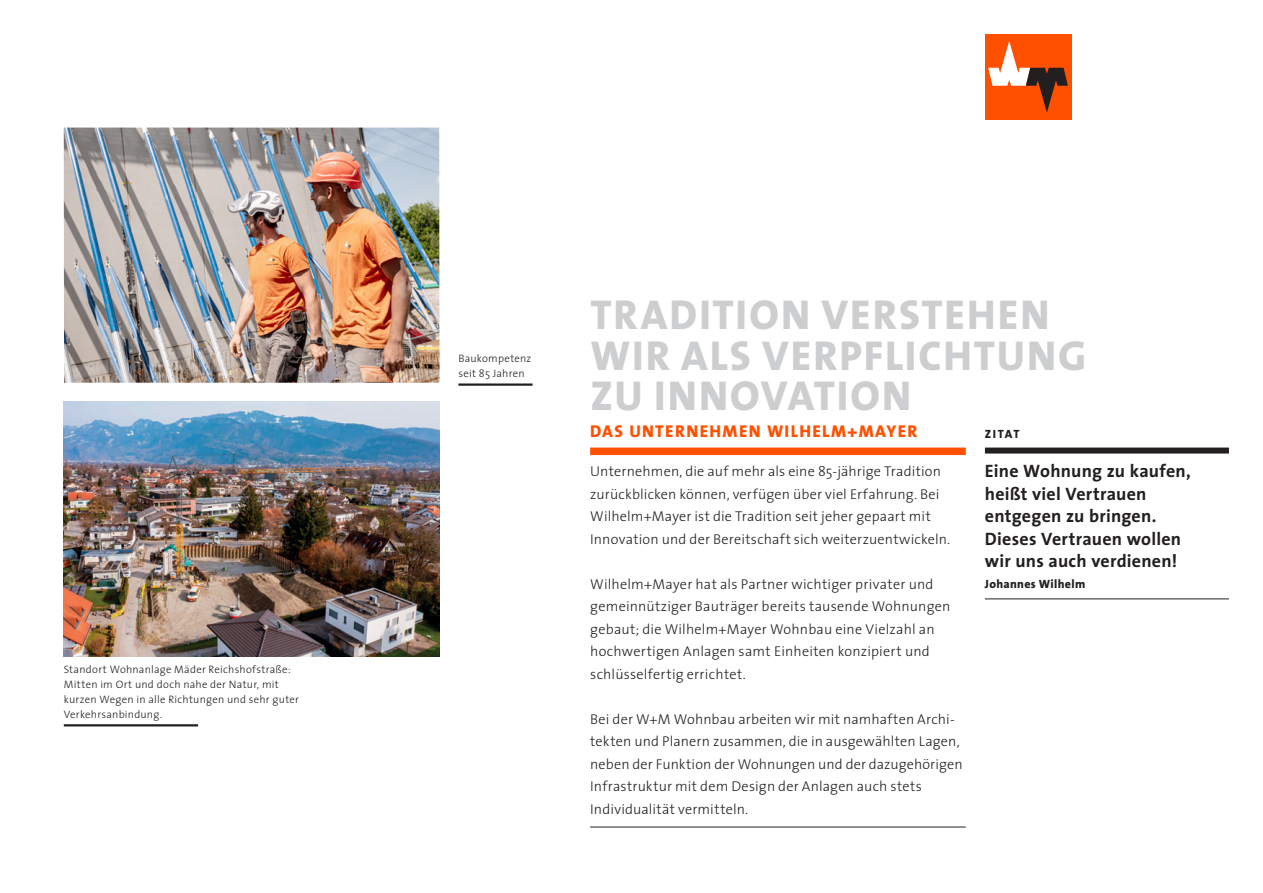
<style>
.page{position:relative;width:1263px;height:893px;background:#fff}
.page>*{position:absolute;margin:0;border:0;box-sizing:border-box;transform-origin:0 0}
.t1{font:800 42px/40.5px "The Sans";letter-spacing:.05em;color:#cdced0}
._20_Grundschrift{font:700 18px "The Sans";letter-spacing:.015em;color:#231f20}
._10_Einleitungstext{font:800 17.25px "The Sans";letter-spacing:.085em;color:#ff5000}
._20_Grundschrift-2{font:300 14.25px/22.5px "The Sans";letter-spacing:.01em;color:#231f20}
._10_Einleitungstext-2{font:800 12px "The Sans";letter-spacing:.03em;color:#231f20}
._20_Grundschrift-3{font:300 10.8px/15px "The Sans";letter-spacing:.02em;color:#231f20}
</style>
<div class="page">
<hr style="left:64px;top:724px;width:134px;height:2px;background:#231f20">
<hr style="left:458px;top:383px;width:75px;height:3px;background:#231f20">
<img style="left:64px;top:402px;width:375px;height:255px">
<div style="left:985px;top:34px;width:86px;height:85px;background:#ff5000"></div>
<svg style="left:988px;top:41px;width:80px;height:72px"></svg>
<div style="left:590px;top:448px;width:376px;height:7px;background:#ff5000"></div>
<hr style="left:590px;top:827px;width:376px;height:1px;background:#231f20">
<div style="left:985px;top:448px;width:244px;height:6px;background:#231f20"></div>
<hr style="left:985px;top:598px;width:244px;height:1px;background:#231f20">
<img style="left:64px;top:128px;width:375px;height:255px">
<p class="_20_Grundschrift-3" style="left:64px;top:661px;width:228px">Standort Wohnanlage Mäder Reichshofstraße:<br>Mitten im Ort und doch nahe der Natur, mit</p>
<p class="_20_Grundschrift-3" style="left:64px;top:691px;width:237px">kurzen Wegen in alle Richtungen und sehr guter<br>Verkehrsanbindung.</p>
<p class="_20_Grundschrift-3" style="left:458px;top:351px;width:75px">Baukompetenz seit 85 Jahren</p>
<p class="t1" style="left:590px;top:294px;width:497px">TRADITION VERSTEHEN<br>WIR ALS VERPFLICHTUNG<br>ZU INNOVATION</p>
<p class="_10_Einleitungstext-2" style="left:985px;top:424px;width:36px">ZITAT</p>
<p class="_20_Grundschrift" style="left:985px;top:456px;width:207px">Eine Wohnung zu kaufen,</p>
<p class="_20_Grundschrift" style="left:985px;top:478px;width:163px">heißt viel Vertrauen</p>
<p class="_20_Grundschrift" style="left:985px;top:501px;width:173px">entgegen zu bringen.</p>
<p class="_20_Grundschrift" style="left:985px;top:523px;width:198px">Dieses Vertrauen wollen</p>
<p class="_20_Grundschrift" style="left:985px;top:546px;width:194px">wir uns auch verdienen!</p>
<p class="_10_Einleitungstext-2" style="left:985px;top:574px;width:102px">Johannes Wilhelm</p>
<p class="_10_Einleitungstext" style="left:590px;top:416px;width:329px">DAS UNTERNEHMEN WILHELM+MAYER</p>
<p class="_20_Grundschrift-2" style="left:590px;top:460px;width:352px">Unternehmen, die auf mehr als eine 85-jährige Tradition</p>
<p class="_20_Grundschrift-2" style="left:590px;top:482px;width:351px">zurückblicken können, verfügen über viel Erfahrung. Bei</p>
<p class="_20_Grundschrift-2" style="left:590px;top:505px;width:342px">Wilhelm+Mayer ist die Tradition seit jeher gepaart mit</p>
<p class="_20_Grundschrift-2" style="left:590px;top:527px;width:362px">Innovation und der Bereitschaft sich weiterzuentwickeln.</p>
<p class="_20_Grundschrift-2" style="left:590px;top:572px;width:345px">Wilhelm+Mayer hat als Partner wichtiger privater und</p>
<p class="_20_Grundschrift-2" style="left:590px;top:595px;width:362px">gemeinnütziger Bauträger bereits tausende Wohnungen gebaut; die Wilhelm+Mayer Wohnbau eine Vielzahl an</p>
<p class="_20_Grundschrift-2" style="left:590px;top:640px;width:341px">hochwertigen Anlagen samt Einheiten konzipiert und schlüsselfertig errichtet.</p>
<p class="_20_Grundschrift-2" style="left:590px;top:707px;width:374px">Bei der W+M Wohnbau arbeiten wir mit namhaften Archi&shy;tekten und Planern zusammen, die in ausgewählten Lagen, neben der Funktion der Wohnungen und der dazugehörigen Infrastruktur mit dem Design der Anlagen auch stets</p>
<p class="_20_Grundschrift-2" style="left:590px;top:797px;width:159px">Individualität vermitteln.</p>
</div>
